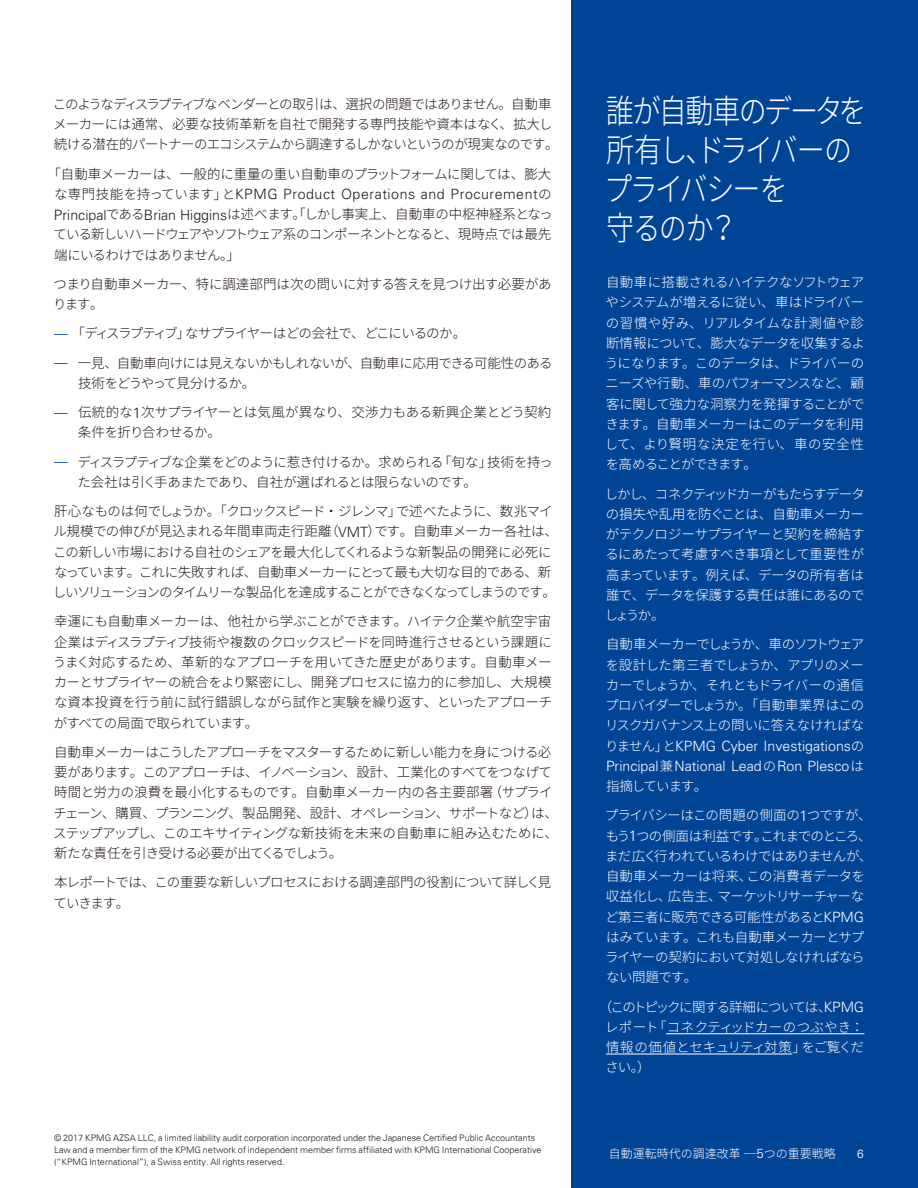
<style>
.page{position:relative;width:918px;height:1188px;background:#fff}
.page>*{position:absolute;margin:0;border:0;box-sizing:border-box;transform-origin:0 0}
.t1{font:300 33px/39px "Noto Sans CJ Kjp";letter-spacing:-.07em;color:#fff;scale:.85 1}
.t2{font:300 14.1px/20.2px "Univers LT Std";color:#fff}
.t3{font:300 14.1px "Univers LT Std";letter-spacing:.04em;color:#221815}
.t4{font:300 13.5px/20.2px "Noto Sans CJ Kjp";letter-spacing:-.05em;color:#221815}
.t5{font:300 13.5px/20.2px "Noto Sans CJ Kjp";letter-spacing:-.045em;color:#fff;text-align:justify}
.t6{font:300 13.5px/20.2px "Noto Sans CJ Kjp";letter-spacing:-.01em;color:#221815}
.t7{font:300 13.5px/20.2px "Noto Sans CJ Kjp";letter-spacing:-.03em;color:#221815}
.t8{font:300 13.5px "Noto Sans CJ Kjp";letter-spacing:-.025em;color:#221815}
.t9{font:300 13.5px "Noto Sans CJ Kjp";letter-spacing:-.075em;color:#221815}
.t10{font:300 12px "Noto Sans CJ Kjp";color:#fff}
.t11{font:300 12px "Univers 45";color:#fff}
.t12{font:300 9px/12px "Univers 45";color:#221815}
.s1{font-family:"Noto Sans CJ Kjp";font-size:13.5px}
.s2{font-family:"Univers LT Std";font-size:14.1px}
.s3{font-family:"Univers 45";color:#004595}
.s4{font-family:"Univers LT Std";font-size:14.85px}
.s5{font-family:"Univers LT Std";font-size:13.2px}
</style>
<div class="page">
<div style="left:571px;top:0;width:347px;height:1188px;background:#004595"></div>
<hr style="left:666px;top:1033px;width:198px;height:1px;background:#fff">
<hr style="left:606px;top:1054px;width:186px;height:1px;background:#fff">
<p class="t4" style="left:53px;top:94px;width:507px">このようなディスラプティブなベンダーとの取引は、選択の問題ではありません。自動車メーカーには通常、必要な技術革新を自社で開発する専門技能や資本はなく、拡大し続ける潜在的パートナーのエコシステムから調達するしかないというのが現実なのです。</p>
<p class="t8" style="left:48px;top:166px;width:505px">「自動車メーカーは、一般的に重量の重い自動車のプラットフォームに関しては、膨大</p>
<p class="t3" style="left:54px;top:186px;width:499px"><span class="s1">な専門技能を持っています」と</span>KPMG Product Operations and Procurement<span class="s1">の</span></p>
<p class="t4" style="left:53px;top:204px;width:501px;text-align:justify"><span class="s2">Principal</span>である<span class="s2">Brian Higgins</span>は述べます。「しかし事実上、自動車の中枢神経系となっている新しいハードウェアやソフトウェア系のコンポーネントとなると、現時点では最先端にいるわけではありません。」</p>
<p class="t7" style="left:53px;top:274px;width:500px">つまり自動車メーカー、特に調達部門は次の問いに対する答えを見つけ出す必要があります。</p>
<p class="t9" style="left:54px;top:326px;width:414px"><span class="s3">—</span> 「ディスラプティブ」なサプライヤーはどの会社で、どこにいるのか。</p>
<p class="t4" style="left:78px;top:353px;width:476px;text-indent:-24px"><span class="s3">—</span> 一見、自動車向けには見えないかもしれないが、自動車に応用できる可能性のある技術をどうやって見分けるか。</p>
<p class="t6" style="left:78px;top:402px;width:475px;text-indent:-24px"><span class="s3">—</span> 伝統的な<span class="s4">1</span>次サプライヤーとは気風が異なり、交渉力もある新興企業とどう契約条件を折り合わせるか。</p>
<p class="t4" style="left:78px;top:452px;width:477px;text-indent:-24px"><span class="s3">—</span> ディスラプティブな企業をどのように惹き付けるか。求められる「旬な」技術を持った会社は引く手あまたであり、自社が選ばれるとは限らないのです。</p>
<p class="t4" style="left:53px;top:501px;width:507px">肝心なものは何でしょうか。「クロックスピード・ジレンマ」で述べたように、数兆マイル規模での伸びが見込まれる年間車両走行距離（<span class="s2">VMT</span>）です。自動車メーカー各社は、この新しい市場における自社のシェアを最大化してくれるような新製品の開発に必死になっています。これに失敗すれば、自動車メーカーにとって最も大切な目的である、新しいソリューションのタイムリーな製品化を達成することができなくなってしまうのです。</p>
<p class="t4" style="left:53px;top:611px;width:501px;text-align:justify">幸運にも自動車メーカーは、他社から学ぶことができます。ハイテク企業や航空宇宙企業はディスラプティブ技術や複数のクロックスピードを同時進行させるという課題にうまく対応するため、革新的なアプローチを用いてきた歴史があります。自動車メーカーとサプライヤーの統合をより緊密にし、開発プロセスに協力的に参加し、大規模な資本投資を行う前に試行錯誤しながら試作と実験を繰り返す、といったアプローチがすべての局面で取られています。</p>
<p class="t4" style="left:53px;top:742px;width:506px">自動車メーカーはこうしたアプローチをマスターするために新しい能力を身につける必要があります。このアプローチは、イノベーション、設計、工業化のすべてをつなげて時間と労力の浪費を最小化するものです。自動車メーカー内の各主要部署（サプライチェーン、購買、プランニング、製品開発、設計、オペレーション、サポートなど）は、ステップアップし、このエキサイティングな新技術を未来の自動車に組み込むために、新たな責任を引き受ける必要が出てくるでしょう。</p>
<p class="t4" style="left:53px;top:872px;width:500px">本レポートでは、この重要な新しいプロセスにおける調達部門の役割について詳しく見ていきます。</p>
<p class="t12" style="left:54px;top:1132px;width:489px">© 2017 KPMG AZSA LLC, a limited liability audit corporation incorporated under the Japanese Certified Public Accountants<br>Law and a member firm of the KPMG network of independent member firms affiliated with KPMG International Cooperative (“KPMG International”), a Swiss entity. All rights reserved.</p>
<h1 class="t1" style="left:604px;top:92px;width:310px">誰が自動車のデータを所有し、ドライバーのプライバシーを<br>守るのか？</h1>
<p class="t5" style="left:605px;top:272px;width:261px">自動車に搭載されるハイテクなソフトウェアやシステムが増えるに従い、車はドライバーの習慣や好み、リアルタイムな計測値や診断情報について、膨大なデータを収集するようになります。このデータは、ドライバーのニーズや行動、車のパフォーマンスなど、顧客に関して強力な洞察力を発揮することができます。自動車メーカーはこのデータを利用して、より賢明な決定を行い、車の安全性を高めることができます。</p>
<p class="t5" style="left:605px;top:484px;width:262px">しかし、コネクティッドカーがもたらすデータの損失や乱用を防ぐことは、自動車メーカーがテクノロジーサプライヤーと契約を締結するにあたって考慮すべき事項として重要性が高まっています。例えば、データの所有者は誰で、データを保護する責任は誰にあるのでしょうか。</p>
<p class="t5" style="left:605px;top:635px;width:261px">自動車メーカーでしょうか、車のソフトウェアを設計した第三者でしょうか、アプリのメーカーでしょうか、それともドライバーの通信プロバイダーでしょうか。「自動車業界はこのリスクガバナンス上の問いに答えなければな</p>
<p class="t2" style="left:605px;top:736px;width:261px"><span class="s1">りません」と</span>KPMG Cyber Investigations<span class="s1">の<br></span>Principal<span class="s1">兼</span>National Lead<span class="s1">の</span>Ron Plesco<span class="s1">は</span></p>
<p class="t5" style="left:605px;top:772px;width:268px;line-height:29.2px">指摘しています。<br>プライバシーはこの問題の側面の<span class="s4">1</span>つですが、</p>
<p class="t5" style="left:605px;top:826px;width:269px;text-align:left">もう<span class="s4">1</span>つの側面は利益です。これまでのところ、まだ広く行われているわけではありませんが、自動車メーカーは将来、この消費者データを収益化し、広告主、マーケットリサーチャーなど第三者に販売できる可能性があると<span class="s2">KPMG</span>はみています。これも自動車メーカーとサプライヤーの契約において対処しなければならない問題です。</p>
<p class="t5" style="left:605px;top:997px;width:260px;text-indent:-6px">（このトピックに関する詳細については、<span class="s2">KPMG</span>レポート「コネクティッドカーのつぶやき：情報の価値とセキュリティ対策」をご覧ください。）</p>
<p class="t10" style="left:609px;top:1147px;width:228px">自動運転時代の調達改革 ─<span class="s5">5</span>つの重要戦略</p>
<p class="t11" style="left:857px;top:1147px;width:8px">6</p>
</div>
